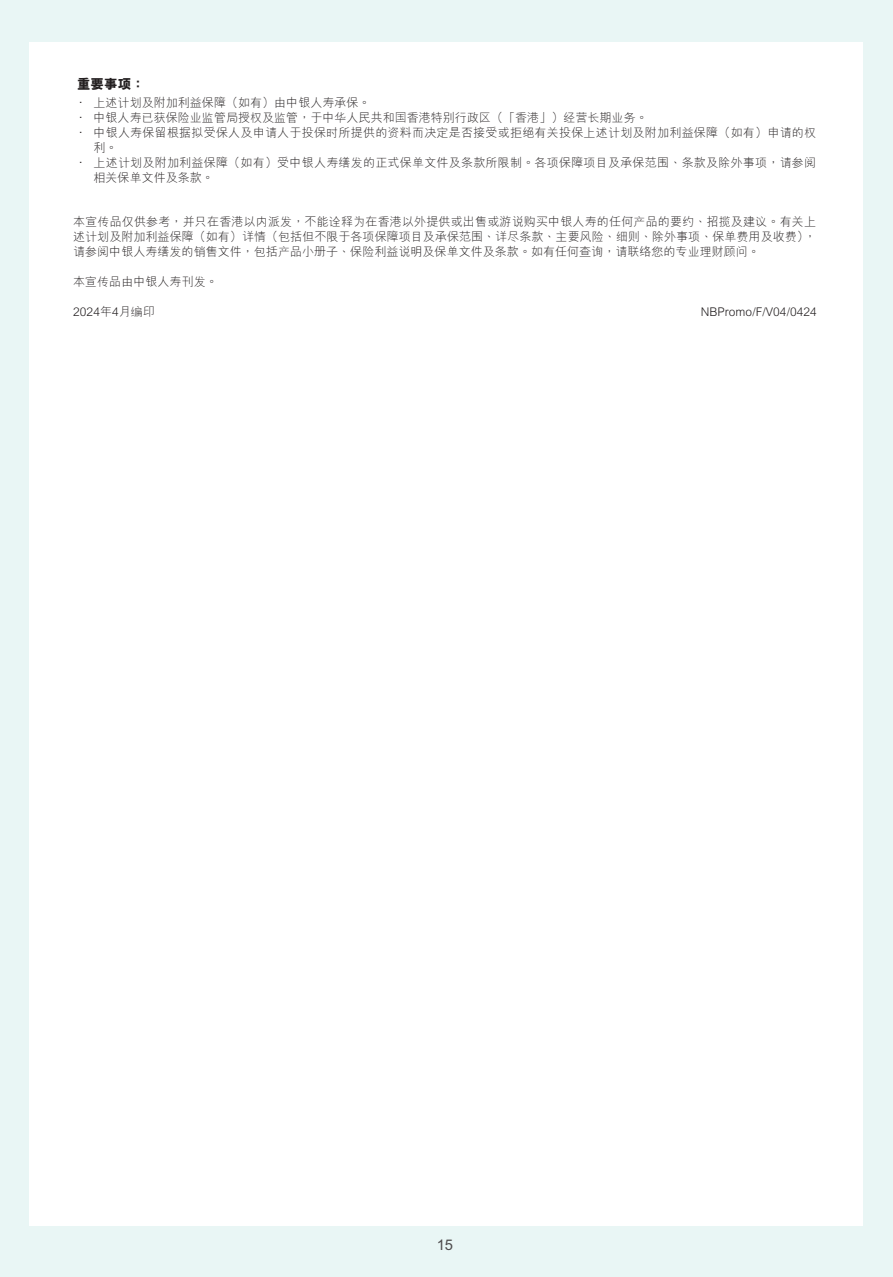
<style>
.page{position:relative;width:893px;height:1277px;background:#e9f6f5}
.page>*{position:absolute;margin:0;border:0;box-sizing:border-box;transform-origin:0 0}
.t1{font:700 14.7px "M Hei HKS";color:#4d4b4c}
.t2{font:800 13.5px "M Hei HKS";color:#231f20}
.t3{font:300 12px/15px "M Hei HKS";letter-spacing:.005em;color:#231f20;text-align:justify}
</style>
<div class="page">
<div style="left:29px;top:42px;width:834px;height:1183px;background:#fff"></div>
<p class="t2" style="left:77px;top:75px;width:69px">重要事項：</p>
<p class="t3" style="left:94px;top:94px;width:724px;text-align:left">上述計劃及附加利益保障（如有）由中銀人壽承保。<br>中銀人壽已獲保險業監管局授權及監管，於中華人民共和國香港特別行政區（「香港」）經營長期業務。<br>中銀人壽保留根據擬受保人及申請人於投保時所提供的資料而決定是否接受或拒絕有關投保上述計劃及附加利益保障（如有）申請的權利。<br>上述計劃及附加利益保障（如有）受中銀人壽繕發的正式保單文件及條款所限制。各項保障項目及承保範圍、條款及除外事項，請參閱相關保單文件及條款。</p>
<p class="t3" style="left:75px;top:94px;width:13px">．．．</p>
<p class="t3" style="left:75px;top:154px;width:13px">．</p>
<p class="t3" style="left:73px;top:214px;width:744px">本宣傳品僅供參考，並只在香港以內派發，不能詮釋為在香港以外提供或出售或游說購買中銀人壽的任何產品的要約、招攬及建議。有關上述計劃及附加利益保障（如有）詳情（包括但不限於各項保障項目及承保範圍、詳盡條款、主要風險、細則、除外事項、保單費用及收費），請參閱中銀人壽繕發的銷售文件，包括產品小冊子、保險利益說明及保單文件及條款。如有任何查詢，請聯絡您的專業理財顧問。</p>
<p class="t3" style="left:73px;top:274px;width:146px">本宣傳品由中銀人壽刊發。</p>
<p class="t3" style="left:73px;top:304px;width:83px">2024年4月編印</p>
<p class="t3" style="left:701px;top:304px;width:118px">NBPromo/F/V04/0424</p>
<p class="t1" style="left:437px;top:1233px;width:18px">15</p>
</div>
